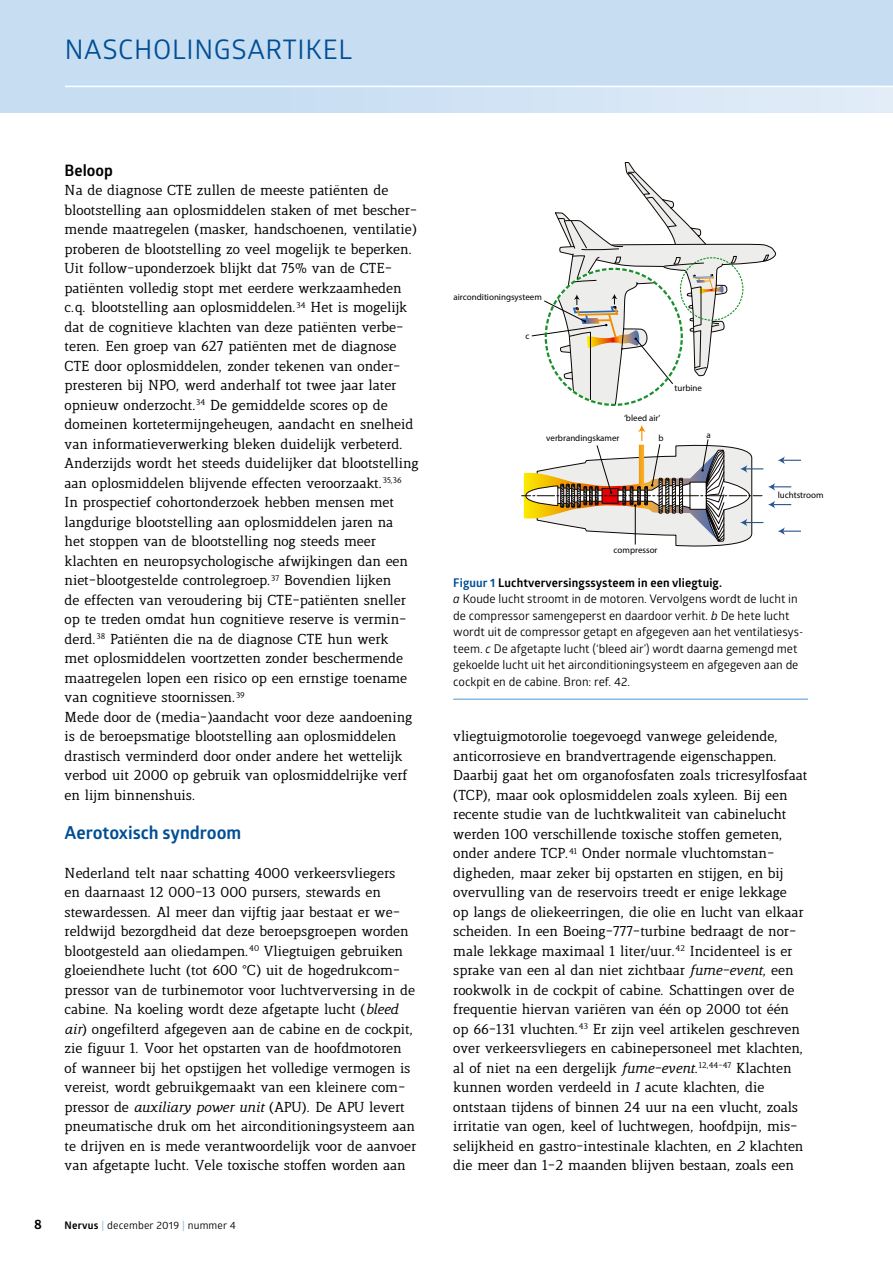
<style>
.page{position:relative;width:893px;height:1263px;background:#fff}
.page>*{position:absolute;margin:0;border:0;box-sizing:border-box;transform-origin:0 0}
.t1{font:27px "Glober";letter-spacing:.025em;color:#004e95}
.t2{font:700 18px "Glober";color:#004e95}
.t3{font:700 15.75px "Glober";color:#000}
.t4{font:13.8px/19.5px "Lenga";color:#000}
.t5{font:700 13.5px "Glober";color:#000}
.t6{font:12px/16.5px "Glober";color:#000}
.t7{font:10.5px "Glober";letter-spacing:.02em;color:#000}
.t8{font:9px "Myriad Pro";color:#000}
.s1{font-style:italic}
.s2{font-weight:700}
.s3{color:#86bae4}
.s4{font-weight:700;color:#004e95}
</style>
<div class="page">
<div style="left:0;top:0;width:893px;height:113px;background:#c7ddf2"></div>
<img style="left:309px;top:87px;width:584px;height:26px">
<hr style="left:65px;top:86px;width:828px;height:1px;background:#fff">
<svg style="left:531px;top:162px;width:246px;height:243px"></svg>
<svg style="left:522px;top:425px;width:279px;height:122px"></svg>
<hr style="left:453px;top:698px;width:355px;height:2px;background:#86bae4">
<h1 class="t1" style="left:65px;top:30px;width:289px">NASCHOLINGSARTIKEL</h1>
<p class="t3" style="left:65px;top:159px;width:50px">Beloop</p>
<p class="t4" style="left:65px;top:181px;width:355px">Na de diagnose CTE zullen de meeste patiënten de blootstelling aan oplosmiddelen staken of met bescher&shy;mende maatregelen (masker, handschoenen, ventilatie) proberen de blootstelling zo veel mogelijk te beperken.<br>Uit follow-uponderzoek blijkt dat 75% van de CTE&shy;patiënten volledig stopt met eerdere werkzaamheden c.q. blootstelling aan oplosmiddelen.<sup>34</sup> Het is mogelijk dat de cognitieve klachten van deze patiënten verbe&shy;teren. Een groep van 627 patiënten met de diagnose CTE door oplosmiddelen, zonder tekenen van onder&shy;presteren bij NPO, werd anderhalf tot twee jaar later opnieuw onderzocht.<sup>34</sup> De gemiddelde scores op de domeinen kortetermijngeheugen, aandacht en snelheid van informatieverwerking bleken duidelijk verbeterd.<br>Anderzijds wordt het steeds duidelijker dat blootstelling aan oplosmiddelen blijvende effecten veroorzaakt.<sup>35,36<br></sup>In prospectief cohortonderzoek hebben mensen met langdurige blootstelling aan oplosmiddelen jaren na<br>het stoppen van de blootstelling nog steeds meer klachten en neuropsychologische afwijkingen dan een niet-blootgestelde controlegroep.<sup>37</sup> Bovendien lijken<br>de effecten van veroudering bij CTE-patiënten sneller op te treden omdat hun cognitieve reserve is vermin&shy;derd.<sup>38</sup> Patiënten die na de diagnose CTE hun werk<br>met oplosmiddelen voortzetten zonder beschermende maatregelen lopen een risico op een ernstige toename van cognitieve stoornissen.<sup>39<br></sup>Mede door de (media-)aandacht voor deze aandoening is de beroepsmatige blootstelling aan oplosmiddelen drastisch verminderd door onder andere het wettelijk verbod uit 2000 op gebruik van oplosmiddelrijke verf en lijm binnenshuis.</p>
<h2 class="t2" style="left:65px;top:820px;width:178px">Aerotoxisch syndroom</h2>
<p class="t4" style="left:65px;top:864px;width:353px">Nederland telt naar schatting 4000 verkeersvliegers<br>en daarnaast 12 000-13 000 pursers, stewards en stewardessen. Al meer dan vijftig jaar bestaat er we&shy;reldwijd bezorgdheid dat deze beroepsgroepen worden blootgesteld aan oliedampen.<sup>40</sup> Vliegtuigen gebruiken gloeiendhete lucht (tot 600 °C) uit de hogedrukcom&shy;pressor van de turbinemotor voor luchtverversing in de cabine. Na koeling wordt deze afgetapte lucht (<span class="s1">bleed air</span>) ongefilterd afgegeven aan de cabine en de cockpit, zie figuur 1. Voor het opstarten van de hoofdmotoren of wanneer bij het opstijgen het volledige vermogen is vereist, wordt gebruikgemaakt van een kleinere com&shy;pressor de <span class="s1">auxiliary power unit</span> (APU). De APU levert pneumatische druk om het airconditioningsysteem aan te drijven en is mede verantwoordelijk voor de aanvoer van afgetapte lucht. Vele toxische stoffen worden aan</p>
<p class="t5" style="left:34px;top:1214px;width:9px">8</p>
<p class="t7" style="left:65px;top:1218px;width:173px"><span class="s2">Nervus</span> <span class="s3">|</span> december 2019 <span class="s3">|</span> nummer 4</p>
<p class="t8" style="left:453px;top:291px;width:90px">airconditioningsysteem</p>
<p class="t8" style="left:525px;top:331px;width:6px">c</p>
<p class="t8" style="left:624px;top:412px;width:38px">‘bleed air’</p>
<p class="t8" style="left:546px;top:433px;width:75px">verbrandingskamer</p>
<p class="t8" style="left:658px;top:433px;width:7px">b</p>
<p class="t8" style="left:674px;top:383px;width:29px">turbine</p>
<p class="t8" style="left:706px;top:429px;width:6px">a</p>
<p class="t8" style="left:778px;top:489px;width:47px">luchtstroom</p>
<p class="t8" style="left:614px;top:544px;width:45px">compressor</p>
<p class="t6" style="left:453px;top:574px;width:351px"><span class="s4">Figuur 1</span> <span class="s2">Luchtverversingssysteem in een vliegtuig.<br></span><span class="s1">a</span> Koude lucht stroomt in de motoren. Vervolgens wordt de lucht in de compressor samengeperst en daardoor verhit. <span class="s1">b</span> De hete lucht wordt uit de compressor getapt en afgegeven aan het ventilatiesys&shy;teem. <span class="s1">c</span> De afgetapte lucht (‘bleed air’) wordt daarna gemengd met gekoelde lucht uit het airconditioningsysteem en afgegeven aan de cockpit en de cabine. Bron: ref. 42.</p>
<p class="t4" style="left:453px;top:727px;width:355px">vliegtuigmotorolie toegevoegd vanwege geleidende, anticorrosieve en brandvertragende eigenschappen.<br>Daarbij gaat het om organofosfaten zoals tricresylfosfaat (TCP), maar ook oplosmiddelen zoals xyleen. Bij een recente studie van de luchtkwaliteit van cabinelucht werden 100 verschillende toxische stoffen gemeten, onder andere TCP.<sup>41</sup> Onder normale vluchtomstan&shy;digheden, maar zeker bij opstarten en stijgen, en bij overvulling van de reservoirs treedt er enige lekkage<br>op langs de oliekeerringen, die olie en lucht van elkaar scheiden. In een Boeing-777-turbine bedraagt de nor&shy;male lekkage maximaal 1 liter/uur.<sup>42</sup> Incidenteel is er sprake van een al dan niet zichtbaar <span class="s1">fume-event</span>, een rookwolk in de cockpit of cabine. Schattingen over de frequentie hiervan variëren van één op 2000 tot één op 66-131 vluchten.<sup>43</sup> Er zijn veel artikelen geschreven over verkeersvliegers en cabinepersoneel met klachten, al of niet na een dergelijk <span class="s1">fume-event</span>.<sup>12,44-47</sup> Klachten kunnen worden verdeeld in <span class="s1">1</span> acute klachten, die ontstaan tijdens of binnen 24 uur na een vlucht, zoals irritatie van ogen, keel of luchtwegen, hoofdpijn, mis&shy;selijkheid en gastro-intestinale klachten, en <span class="s1">2</span> klachten die meer dan 1-2 maanden blijven bestaan, zoals een</p>
</div>
